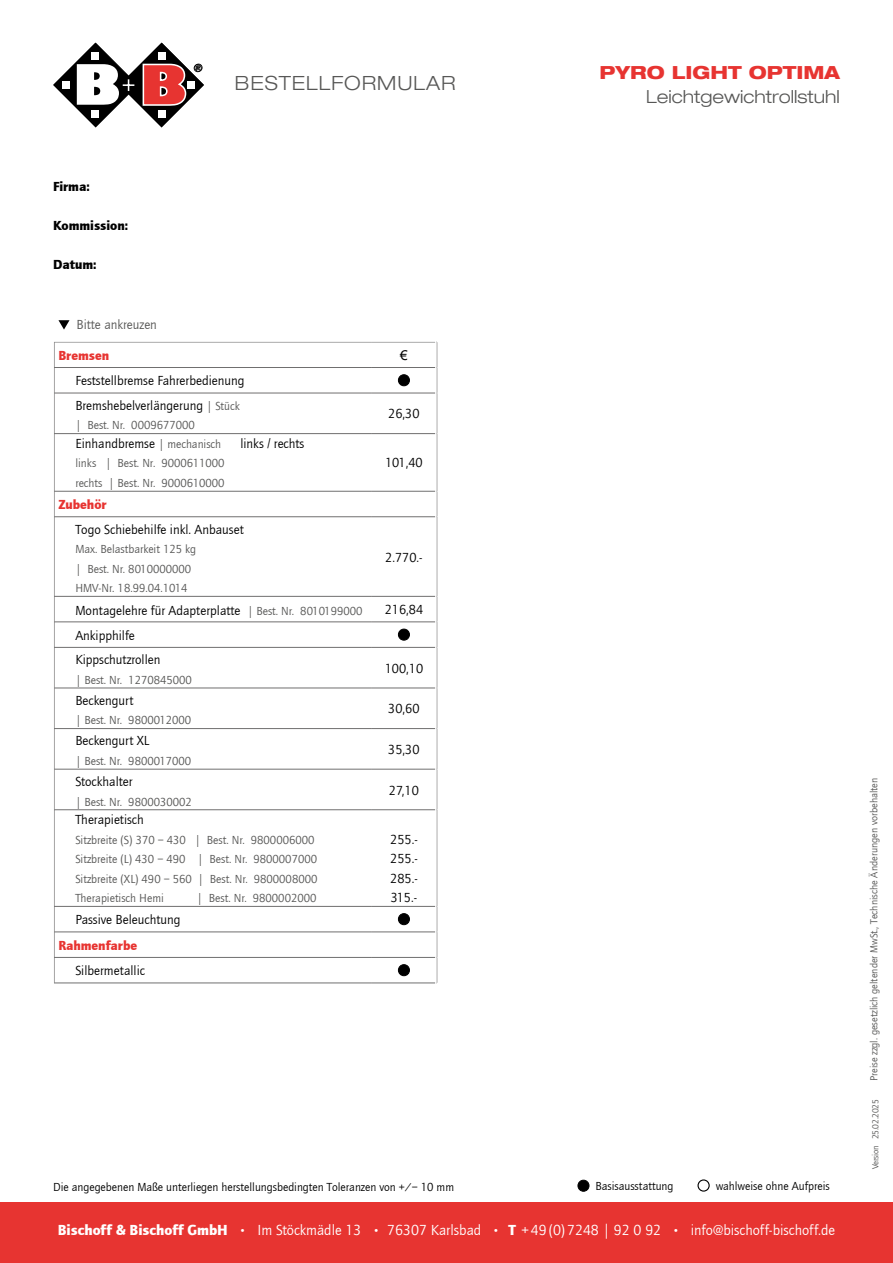
<style>
.page{position:relative;width:893px;height:1263px;background:#fff}
.page>*{position:absolute;margin:0;border:0;box-sizing:border-box;transform-origin:0 0}
.t1{font:300 19.5px "Helve Neu Lig Ext";letter-spacing:.05em;color:#575756}
.t2{font:300 18px "Helve Neu Lig Ext";color:#575756}
.t3{font:800 18px "Helve Neu Hea Ext";color:#e73431}
.t4{font:15px "Quay Sans";color:#fff}
.t5{font:13.5px/19.5px "Quay Sans";color:#000}
.t6{font:900 13.5px "Quay Sans";color:#e73431}
.t7{font:900 13.5px "Quay Sans";color:#000}
.t8{font:13.5px "Quay Sans";color:#575756}
.t9{font:13.5px "Arial";color:#000}
.t10{font:12px/19.5px "Quay Sans";color:#575756}
.t11{font:12px "Quay Sans";color:#000}
.t12{font:10.5px "Quay Sans";color:#575756}
.t13{font:9px "Quay Sans";letter-spacing:-.02em;color:#575756}
.s1{font-size:12px;color:#575756}
.s2{font-family:"Arial Narrow"}
.s3{font-weight:900}
.s4{font-size:10.5px}
</style>
<div class="page">
<svg style="left:58px;top:320px;width:12px;height:10px"></svg>
<svg style="left:53px;top:43px;width:151px;height:85px"></svg>
<div style="left:0;top:1202px;width:893px;height:61px;background:#e73431"></div>
<div style="left:578px;top:1180px;width:11px;height:11px;background:#000;border-radius:50%"></div>
<div style="left:578px;top:1180px;width:11px;height:11px;border:1px solid #000;border-radius:50%"></div>
<div style="left:697px;top:1179px;width:13px;height:12px;border:1px solid #000;border-radius:50%"></div>
<hr style="left:54px;top:367px;width:317px;height:1px;background:#706f6f">
<hr style="left:371px;top:367px;width:66px;height:1px;background:#706f6f">
<svg style="left:437px;top:342px;width:1px;height:51px"></svg>
<hr style="left:54px;top:393px;width:317px;height:1px;background:#706f6f">
<hr style="left:371px;top:393px;width:66px;height:1px;background:#706f6f">
<hr style="left:437px;top:393px;width:1px;height:40px;background:#706f6f">
<hr style="left:54px;top:433px;width:317px;height:1px;background:#706f6f">
<hr style="left:371px;top:433px;width:66px;height:1px;background:#706f6f">
<hr style="left:437px;top:434px;width:1px;height:57px;background:#706f6f">
<hr style="left:54px;top:491px;width:317px;height:1px;background:#706f6f">
<hr style="left:371px;top:491px;width:66px;height:1px;background:#706f6f">
<svg style="left:437px;top:491px;width:1px;height:26px"></svg>
<hr style="left:54px;top:516px;width:317px;height:1px;background:#706f6f">
<hr style="left:371px;top:516px;width:66px;height:1px;background:#706f6f">
<hr style="left:437px;top:517px;width:1px;height:79px;background:#706f6f">
<hr style="left:54px;top:596px;width:317px;height:1px;background:#706f6f">
<hr style="left:371px;top:596px;width:66px;height:1px;background:#706f6f">
<hr style="left:54px;top:622px;width:317px;height:1px;background:#706f6f">
<hr style="left:371px;top:622px;width:66px;height:1px;background:#706f6f">
<svg style="left:437px;top:596px;width:1px;height:51px"></svg>
<hr style="left:54px;top:647px;width:317px;height:1px;background:#706f6f">
<hr style="left:371px;top:647px;width:66px;height:1px;background:#706f6f">
<hr style="left:437px;top:647px;width:1px;height:41px;background:#706f6f">
<hr style="left:54px;top:688px;width:317px;height:1px;background:#706f6f">
<hr style="left:371px;top:688px;width:66px;height:1px;background:#706f6f">
<hr style="left:437px;top:688px;width:1px;height:40px;background:#706f6f">
<hr style="left:54px;top:728px;width:317px;height:1px;background:#706f6f">
<hr style="left:371px;top:728px;width:66px;height:1px;background:#706f6f">
<hr style="left:437px;top:729px;width:1px;height:40px;background:#706f6f">
<hr style="left:54px;top:769px;width:317px;height:1px;background:#706f6f">
<hr style="left:371px;top:769px;width:66px;height:1px;background:#706f6f">
<hr style="left:437px;top:769px;width:1px;height:40px;background:#706f6f">
<hr style="left:54px;top:809px;width:317px;height:1px;background:#706f6f">
<hr style="left:371px;top:809px;width:66px;height:1px;background:#706f6f">
<hr style="left:437px;top:810px;width:1px;height:96px;background:#706f6f">
<hr style="left:54px;top:906px;width:317px;height:1px;background:#706f6f">
<hr style="left:371px;top:906px;width:66px;height:1px;background:#706f6f">
<hr style="left:54px;top:932px;width:317px;height:1px;background:#706f6f">
<hr style="left:371px;top:932px;width:66px;height:1px;background:#706f6f">
<hr style="left:54px;top:957px;width:317px;height:1px;background:#706f6f">
<hr style="left:371px;top:957px;width:66px;height:1px;background:#706f6f">
<svg style="left:437px;top:906px;width:1px;height:77px"></svg>
<hr style="left:54px;top:983px;width:317px;height:1px;background:#706f6f">
<hr style="left:371px;top:983px;width:66px;height:1px;background:#706f6f">
<div style="left:398px;top:375px;width:11px;height:11px;background:#000;border-radius:50%"></div>
<div style="left:398px;top:374px;width:12px;height:12px;border:1px solid #000;border-radius:50%"></div>
<div style="left:398px;top:629px;width:11px;height:11px;background:#000;border-radius:50%"></div>
<div style="left:398px;top:629px;width:12px;height:11px;border:1px solid #000;border-radius:50%"></div>
<div style="left:398px;top:914px;width:11px;height:11px;background:#000;border-radius:50%"></div>
<div style="left:398px;top:913px;width:12px;height:12px;border:1px solid #000;border-radius:50%"></div>
<div style="left:398px;top:965px;width:11px;height:11px;background:#000;border-radius:50%"></div>
<div style="left:398px;top:964px;width:12px;height:12px;border:1px solid #000;border-radius:50%"></div>
<div style="left:52px;top:340px;width:385px;height:702px;border:2px solid #fff"></div>
<h1 class="t1" style="left:235px;top:71px;width:222px">BESTELLFORMULAR</h1>
<h2 class="t3" style="left:599px;top:61px;width:242px">PYRO LIGHT OPTIMA</h2>
<h2 class="t2" style="left:646px;top:86px;width:195px">Leichtgewichtrollstuhl</h2>
<p class="t7" style="left:53px;top:178px;width:38px">Firma:</p>
<p class="t7" style="left:53px;top:217px;width:77px">Kommission:</p>
<p class="t7" style="left:53px;top:256px;width:45px">Datum:</p>
<p class="t8" style="left:77px;top:317px;width:82px">Bitte ankreuzen</p>
<p class="t6" style="left:58px;top:347px;width:52px">Bremsen</p>
<p class="t9" style="left:400px;top:346px;width:9px">€</p>
<p class="t5" style="left:75px;top:369px;width:171px;line-height:24.6px">Feststellbremse Fahrerbedienung<br>Bremshebelverlängerung <span class="s1">| Stück</span></p>
<p class="t10" style="left:75px;top:416px;width:121px">| Best. Nr. 0009677000</p>
<p class="t5" style="left:388px;top:404px;width:33px">26,30</p>
<p class="t5" style="left:75px;top:434px;width:147px">Einhandbremse <span class="s1">| mechanisch</span></p>
<p class="t5" style="left:240px;top:434px;width:66px">links <span class="s2">/</span> rechts</p>
<p class="t10" style="left:75px;top:454px;width:151px">links | Best. Nr. 9000611000 rechts | Best. Nr. 9000610000</p>
<p class="t5" style="left:385px;top:453px;width:39px">101,40</p>
<p class="t6" style="left:58px;top:497px;width:50px">Zubehör</p>
<p class="t5" style="left:75px;top:520px;width:170px">Togo Schiebehilfe inkl. Anbauset</p>
<p class="t10" style="left:75px;top:540px;width:122px">Max. Belastbarkeit 125 kg | Best. Nr. 8010000000<br>HMV-Nr. 18.99.04.1014</p>
<p class="t5" style="left:385px;top:548px;width:39px">2.770.-</p>
<p class="t5" style="left:75px;top:601px;width:289px">Montagelehre für Adapterplatte <span class="s1">| Best. Nr. 8010199000</span></p>
<p class="t5" style="left:385px;top:600px;width:40px">216,84</p>
<p class="t5" style="left:75px;top:623px;width:87px;line-height:24.6px">Ankipphilfe<br>Kippschutzrollen</p>
<p class="t10" style="left:75px;top:670px;width:118px">| Best. Nr. 1270845000</p>
<p class="t5" style="left:385px;top:659px;width:40px">100,10</p>
<p class="t5" style="left:75px;top:691px;width:60px">Beckengurt</p>
<p class="t10" style="left:75px;top:711px;width:117px">| Best. Nr. 9800012000</p>
<p class="t5" style="left:75px;top:731px;width:76px">Beckengurt XL</p>
<p class="t10" style="left:75px;top:751px;width:117px">| Best. Nr. 9800017000</p>
<p class="t5" style="left:75px;top:772px;width:59px">Stockhalter</p>
<p class="t10" style="left:75px;top:792px;width:118px">| Best. Nr. 9800030002</p>
<p class="t5" style="left:75px;top:810px;width:70px">Therapietisch</p>
<p class="t10" style="left:75px;top:830px;width:244px">Sitzbreite (S) 370 – 430 | Best. Nr. 9800006000<br>Sitzbreite (L) 430 – 490 | Best. Nr. 9800007000<br>Sitzbreite (XL) 490 – 560 | Best. Nr. 9800008000<br>Therapietisch Hemi</p>
<p class="t10" style="left:197px;top:889px;width:121px">| Best. Nr. 9800002000</p>
<p class="t5" style="left:75px;top:910px;width:107px">Passive Beleuchtung</p>
<p class="t6" style="left:58px;top:937px;width:80px">Rahmenfarbe</p>
<p class="t5" style="left:75px;top:961px;width:71px">Silbermetallic</p>
<p class="t5" style="left:388px;top:699px;width:33px">30,60</p>
<p class="t5" style="left:388px;top:740px;width:33px">35,30</p>
<p class="t5" style="left:389px;top:780px;width:31px">27,10</p>
<p class="t5" style="left:390px;top:830px;width:29px;text-align:justify">255.- 255.- 285.- 315.-</p>
<p class="t11" style="left:53px;top:1180px;width:402px">Die angegebenen Maße unterliegen herstellungsbedingten Toleranzen von +/– 10 mm</p>
<p class="t11" style="left:595px;top:1179px;width:80px">Basisausstattung</p>
<p class="t11" style="left:716px;top:1179px;width:115px">wahlweise ohne Aufpreis</p>
<p class="t4" style="left:58px;top:1222px;width:779px"><span class="s3">Bischoff &amp; Bischoff GmbH</span> <span class="s4">•</span> Im Stöckmädle 13 <span class="s4">•</span> 76307 Karlsbad <span class="s4">•</span> <span class="s3">T</span> +49(0)7248 | 92 0 92 <span class="s4">•</span> info@bischoff-bischoff.de</p>
<p class="t12" style="left:868px;top:1081px;width:305px;rotate:-90deg">Preise zzgl. gesetzlich geltender MwSt., Technische Änderungen vorbehalten</p>
<p class="t13" style="left:871px;top:1169px;width:72px;rotate:-90deg">Version 25.02.2025</p>
</div>
